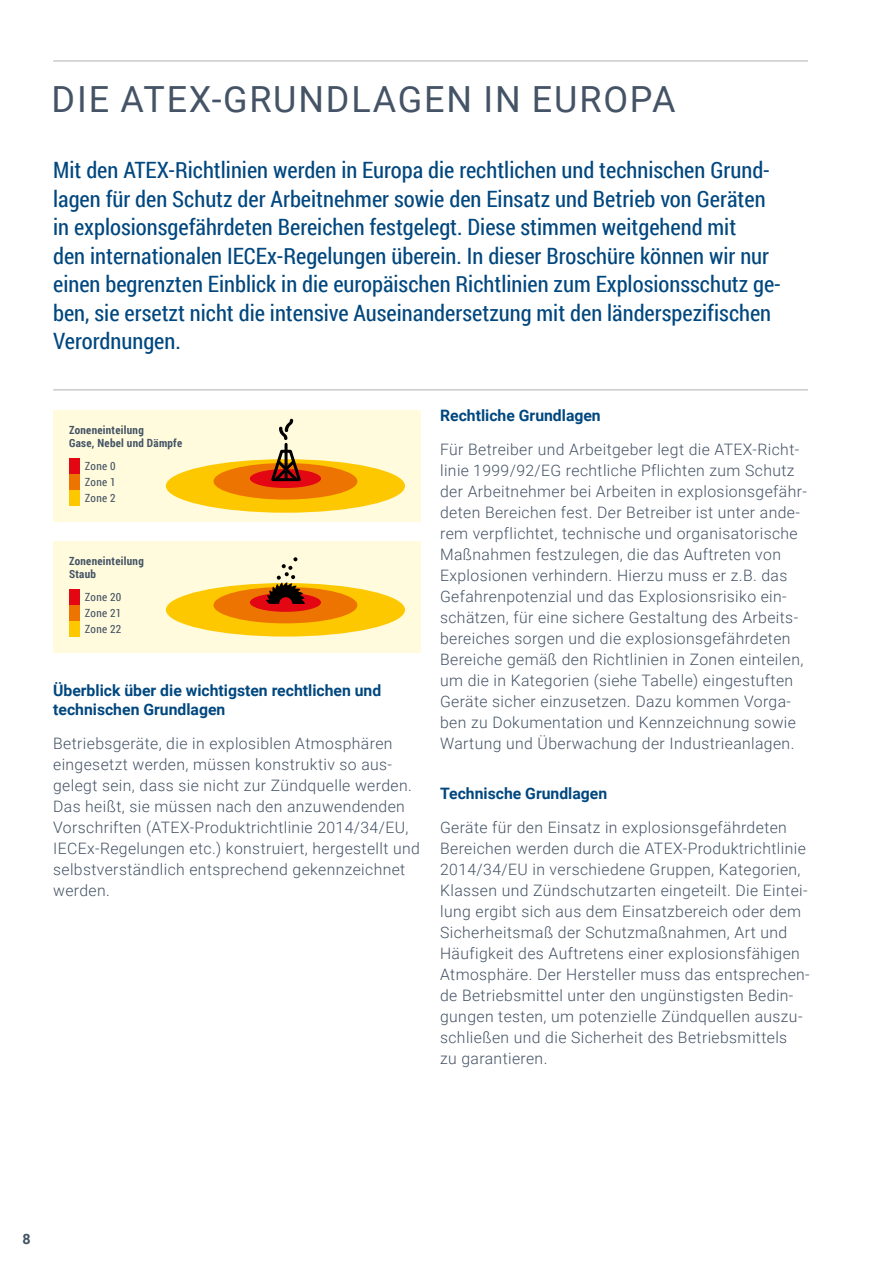
<style>
.page{position:relative;width:893px;height:1263px;background:#fff}
.page>*{position:absolute;margin:0;border:0;box-sizing:border-box;transform-origin:0 0}
.t1{font:36px "Roboto";letter-spacing:.05em;color:#445365}
.t2{font:22.5px/28.5px "Roboto Condensed";color:#00477f}
.t3{font:300 15.75px/21px "Roboto";letter-spacing:.025em;color:#445365}
.t4{font:700 15.75px/19.5px "Roboto";color:#00477f}
.t5{font:700 14.25px "Roboto";color:#445365}
.t6{font:700 11.25px/13.5px "Roboto Condensed";letter-spacing:.025em;color:#445365}
.t7{font:11.25px/15.9px "Roboto Condensed";letter-spacing:.025em;color:#445365;text-align:justify}
</style>
<div class="page">
<hr style="left:53px;top:61px;width:755px;height:1px;background:#adb0b3">
<hr style="left:53px;top:389px;width:755px;height:1px;background:#adb0b3">
<div style="left:53px;top:410px;width:368px;height:112px;background:#fffbdc"></div>
<div style="left:166px;top:459px;width:239px;height:54px;background:#fec800;border-radius:50%"></div>
<div style="left:213px;top:463px;width:144px;height:36px;background:#ee7402;border-radius:50%"></div>
<div style="left:250px;top:469px;width:71px;height:19px;background:#e30613;border-radius:50%"></div>
<svg style="left:269px;top:447px;width:34px;height:35px"></svg>
<svg style="left:279px;top:419px;width:14px;height:21px"></svg>
<hr style="left:285px;top:444px;width:3px;height:35px;background:#000">
<div style="left:69px;top:490px;width:11px;height:16px;background:#fec800"></div>
<div style="left:69px;top:474px;width:11px;height:16px;background:#ee7402"></div>
<div style="left:69px;top:458px;width:11px;height:16px;background:#e30613"></div>
<div style="left:53px;top:541px;width:368px;height:112px;background:#fffbdc"></div>
<div style="left:69px;top:621px;width:11px;height:16px;background:#fec800"></div>
<div style="left:69px;top:605px;width:11px;height:16px;background:#ee7402"></div>
<div style="left:69px;top:589px;width:11px;height:16px;background:#e30613"></div>
<div style="left:166px;top:583px;width:239px;height:53px;background:#fec800;border-radius:50%"></div>
<div style="left:213px;top:587px;width:144px;height:36px;background:#ee7402;border-radius:50%"></div>
<div style="left:250px;top:593px;width:71px;height:19px;background:#e30613;border-radius:50%"></div>
<svg style="left:266px;top:557px;width:39px;height:47px"></svg>
<h1 class="t1" style="left:52px;top:74px;width:625px">DIE ATEX-GRUNDLAGEN IN EUROPA</h1>
<p class="t2" style="left:53px;top:155px;width:729px">Mit den ATEX-Richtlinien werden in Europa die rechtlichen und technischen Grund&shy;lagen für den Schutz der Arbeitnehmer sowie den Einsatz und Betrieb von Geräten in explosionsgefährdeten Bereichen festgelegt. Diese stimmen weitgehend mit<br>den internationalen IECEx-Regelungen überein. In dieser Broschüre können wir nur einen begrenzten Einblick in die europäischen Richtlinien zum Explosionsschutz ge&shy;ben, sie ersetzt nicht die intensive Auseinandersetzung mit den länderspezifischen Verordnungen.</p>
<p class="t6" style="left:69px;top:422px;width:115px">Zoneneinteilung<br>Gase, Nebel und Dämpfe</p>
<p class="t7" style="left:85px;top:457px;width:32px">Zone 0<br>Zone 1<br>Zone 2</p>
<p class="t6" style="left:69px;top:554px;width:76px">Zoneneinteilung<br>Staub</p>
<p class="t7" style="left:85px;top:589px;width:38px">Zone 20<br>Zone 21<br>Zone 22</p>
<p class="t4" style="left:53px;top:680px;width:330px">Überblick über die wichtigsten rechtlichen und technischen Grundlagen</p>
<p class="t3" style="left:53px;top:733px;width:368px">Betriebsgeräte, die in explosiblen Atmosphären eingesetzt werden, müssen konstruktiv so aus&shy;gelegt sein, dass sie nicht zur Zündquelle werden.<br>Das heißt, sie müssen nach den anzuwendenden Vorschriften (ATEX-Produktrichtlinie 2014/34/EU, IECEx-Regelungen etc.) konstruiert, hergestellt und selbstverständlich entsprechend gekennzeichnet werden.</p>
<p class="t4" style="left:440px;top:405px;width:162px">Rechtliche Grundlagen</p>
<p class="t3" style="left:440px;top:439px;width:368px">Für Betreiber und Arbeitgeber legt die ATEX-Richt&shy;linie 1999/92/EG rechtliche Pflichten zum Schutz der Arbeitnehmer bei Arbeiten in explosionsgefähr&shy;deten Bereichen fest. Der Betreiber ist unter ande&shy;rem verpflichtet, technische und organisatorische Maßnahmen festzulegen, die das Auftreten von Explosionen verhindern. Hierzu muss er z.B. das Gefahrenpotenzial und das Explosionsrisiko ein&shy;schätzen, für eine sichere Gestaltung des Arbeits&shy;bereiches sorgen und die explosionsgefährdeten Bereiche gemäß den Richtlinien in Zonen einteilen, um die in Kategorien (siehe Tabelle) eingestuften Geräte sicher einzusetzen. Dazu kommen Vorga&shy;ben zu Dokumentation und Kennzeichnung sowie Wartung und Überwachung der Industrieanlagen.</p>
<p class="t4" style="left:440px;top:783px;width:169px">Technische Grundlagen</p>
<p class="t3" style="left:440px;top:817px;width:371px">Geräte für den Einsatz in explosionsgefährdeten Bereichen werden durch die ATEX-Produktrichtlinie 2014/34/EU in verschiedene Gruppen, Kategorien, Klassen und Zündschutzarten eingeteilt. Die Eintei&shy;lung ergibt sich aus dem Einsatzbereich oder dem Sicherheitsmaß der Schutzmaßnahmen, Art und Häufigkeit des Auftretens einer explosionsfähigen Atmosphäre. Der Hersteller muss das entsprechen&shy;de Betriebsmittel unter den ungünstigsten Bedin&shy;gungen testen, um potenzielle Zündquellen auszu&shy;schließen und die Sicherheit des Betriebsmittels<br>zu garantieren.</p>
<p class="t5" style="left:22px;top:1229px;width:10px">8</p>
</div>
